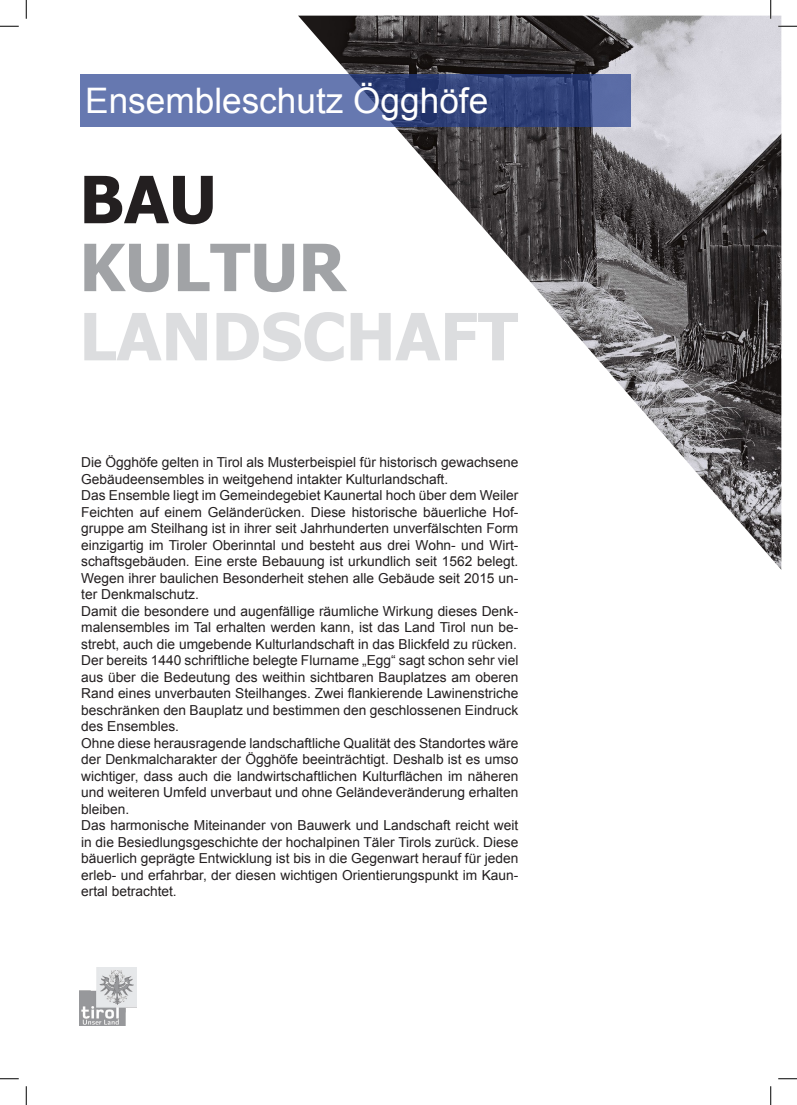
<style>
.page{position:relative;width:797px;height:1105px;background:#fff}
.page>*{position:absolute;margin:0;border:0;box-sizing:border-box;transform-origin:0 0}
.Bau__Kultur__Landsch{font:700 65.12px "Tahoma";color:#dcdddf}
.Bau__Kultur__Landsch-2{font:700 65.12px "Tahoma";color:#a1a3a6}
.Bau__Kultur__Landsch-3{font:700 65.12px "Tahoma";color:#231f20}
.Überschrift{font:35.12px "Arial";color:#fff}
.fließ{font:13.75px/16.5px "Arial";color:#231f20;text-align:justify}
</style>
<div class="page">
<img style="left:298px;top:16px;width:483px;height:554px">
<svg style="left:80px;top:74px;width:550px;height:53px;background:#4e6098"></svg>
<img style="left:79px;top:967px;width:57px;height:59px">
<svg style="left:0;top:25px;width:19px;height:2px"></svg>
<svg style="left:778px;top:25px;width:19px;height:2px"></svg>
<svg style="left:0;top:1078px;width:19px;height:1px"></svg>
<svg style="left:778px;top:1078px;width:19px;height:1px"></svg>
<svg style="left:25px;top:0;width:2px;height:19px"></svg>
<svg style="left:25px;top:1086px;width:2px;height:19px"></svg>
<svg style="left:770px;top:0;width:1px;height:19px"></svg>
<svg style="left:770px;top:1086px;width:1px;height:19px"></svg>
<p class="Überschrift" style="left:85px;top:77px;width:404px">Ensembleschutz Ögghöfe</p>
<p class="Bau__Kultur__Landsch-3" style="left:79px;top:154px;width:139px">BAU</p>
<p class="Bau__Kultur__Landsch-2" style="left:79px;top:222px;width:268px">KULTUR</p>
<p class="Bau__Kultur__Landsch" style="left:79px;top:291px;width:440px">LANDSCHAFT</p>
<p class="fließ" style="left:81px;top:454px;width:438px">Die Ögghöfe gelten in Tirol als Musterbeispiel für historisch gewachsene<br>Gebäudeensembles in weitgehend intakter Kulturlandschaft.</p>
<p class="fließ" style="left:81px;top:487px;width:439px">Das Ensemble liegt im Gemeindegebiet Kaunertal hoch über dem Weiler Feichten auf einem Geländerücken. Diese historische bäuerliche Hof&shy;gruppe am Steilhang ist in ihrer seit Jahrhunderten unverfälschten Form einzigartig im Tiroler Oberinntal und besteht aus drei Wohn- und Wirt&shy;schaftsgebäuden. Eine erste Bebauung ist urkundlich seit 1562 belegt.<br>Wegen ihrer baulichen Besonderheit stehen alle Gebäude seit 2015 un&shy;ter Denkmalschutz.</p>
<p class="fließ" style="left:81px;top:603px;width:439px">Damit die besondere und augenfällige räumliche Wirkung dieses Denk&shy;malensembles im Tal erhalten werden kann, ist das Land Tirol nun be&shy;strebt, auch die umgebende Kulturlandschaft in das Blickfeld zu rücken.</p>
<p class="fließ" style="left:81px;top:652px;width:438px">Der bereits 1440 schriftliche belegte Flurname „Egg“ sagt schon sehr viel aus über die Bedeutung des weithin sichtbaren Bauplatzes am oberen Rand eines unverbauten Steilhanges. Zwei flankierende Lawinenstriche beschränken den Bauplatz und bestimmen den geschlossenen Eindruck des Ensembles.</p>
<p class="fließ" style="left:81px;top:735px;width:438px">Ohne diese herausragende landschaftliche Qualität des Standortes wäre der Denkmalcharakter der Ögghöfe beeinträchtigt. Deshalb ist es umso wichtiger, dass auch die landwirtschaftlichen Kulturflächen im näheren und weiteren Umfeld unverbaut und ohne Geländeveränderung erhalten bleiben.</p>
<p class="fließ" style="left:81px;top:817px;width:439px">Das harmonische Miteinander von Bauwerk und Landschaft reicht weit in die Besiedlungsgeschichte der hochalpinen Täler Tirols zurück. Diese bäuerlich geprägte Entwicklung ist bis in die Gegenwart herauf für jeden erleb- und erfahrbar, der diesen wichtigen Orientierungspunkt im Kaun&shy;ertal betrachtet.</p>
</div>
